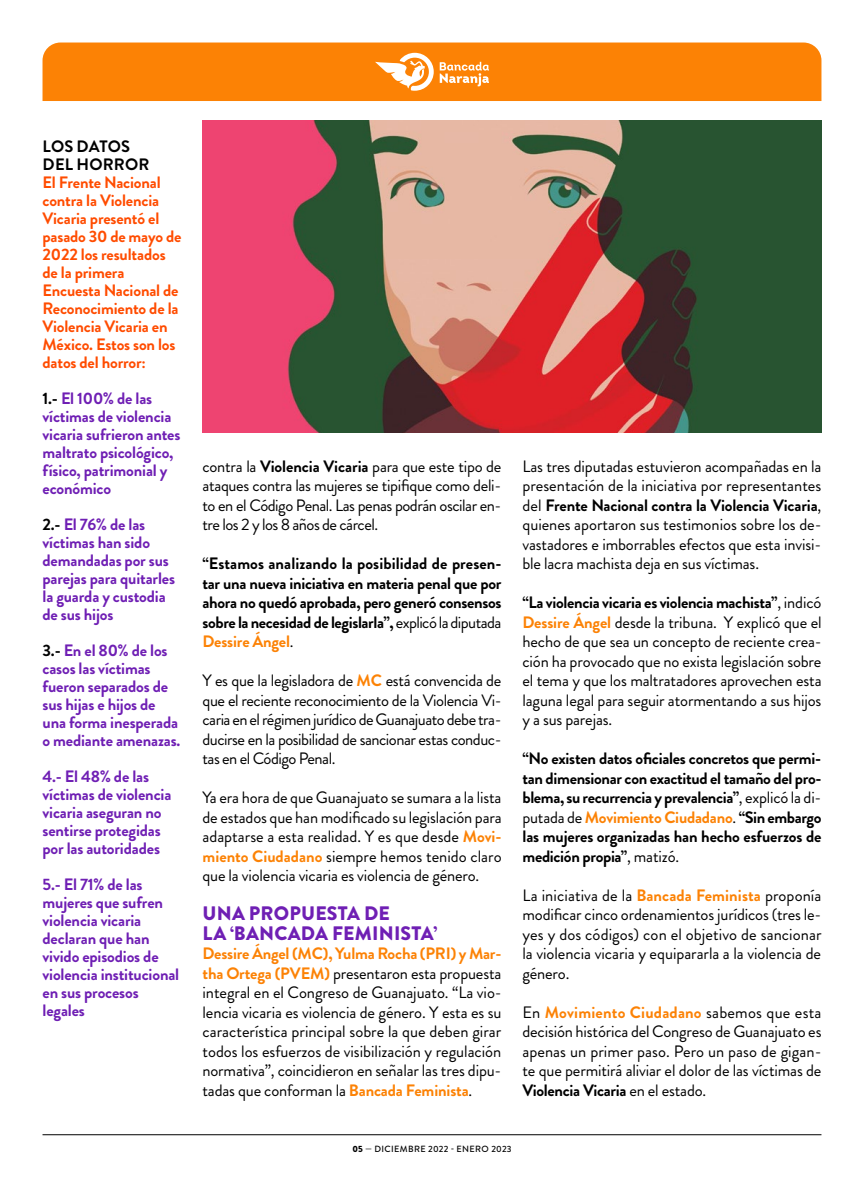
<style>
.page{position:relative;width:864px;height:1188px;background:#fff}
.page>*{position:absolute;margin:0;border:0;box-sizing:border-box;transform-origin:0 0}
.t1{font:900 19.5px/19.5px "Brandon Grotesque";letter-spacing:.01em;color:#6f1fb4}
.t2{font:16.5px/19.5px "Brandon Grotesque";letter-spacing:-.01em;color:#000;text-align:justify}
.t3{font:700 16.5px/18px "Brandon Grotesque";letter-spacing:-.01em;color:#6f1fb4}
.t4{font:700 16.5px/19.5px "Brandon Grotesque";letter-spacing:-.015em;color:#000;text-align:justify}
.t5{font:700 16.5px/18px "Brandon Grotesque";letter-spacing:-.01em;color:#ff4c00}
.t6{font:700 16.5px/18px "Brandon Grotesque";letter-spacing:.01em;color:#000}
.t7{font:500 9px "Brandon Grotesque";letter-spacing:.04em;color:#000}
.s1{color:#000}
.s2{font-weight:700}
.s3{font-weight:400}
.s4{color:#fc8205}
.s5{font-weight:700;color:#fc8205}
.s6{font-weight:900}
</style>
<div class="page">
<hr style="left:43px;top:1134px;width:778px;height:1px;background:#000">
<div style="left:43px;top:43px;width:778px;height:58px;background:#fc8205"></div>
<svg style="left:375px;top:53px;width:59px;height:38px"></svg>
<svg style="left:440px;top:62px;width:49px;height:25px"></svg>
<img style="left:203px;top:121px;width:618px;height:312px">
<p class="t6" style="left:43px;top:137px;width:108px">LOS DATOS<br>DEL HORROR</p>
<p class="t5" style="left:43px;top:173px;width:140px">El Frente Nacional contra la Violencia<br>Vicaria presentó el pasado 30 de mayo de<br>2022 los resultados de la primera<br>Encuesta Nacional de<br>Reconocimiento de la<br>Violencia Vicaria en<br>México. Estos son los datos del horror:</p>
<p class="t3" style="left:43px;top:389px;width:139px"><span class="s1">1.-</span> El 100% de las víctimas de violencia vicaria sufrieron antes maltrato psicológico, físico, patrimonial y económico</p>
<p class="t3" style="left:43px;top:515px;width:134px"><span class="s1">2.-</span> El 76% de las víctimas han sido demandadas por sus parejas para quitarles la guarda y custodia de sus hijos</p>
<p class="t3" style="left:43px;top:641px;width:139px"><span class="s1">3.-</span> En el 80% de los casos las víctimas fueron separados de sus hijas e hijos de una forma inesperada o mediante amenazas.</p>
<p class="t3" style="left:43px;top:767px;width:130px">4.- El 48% de las víctimas de violencia vicaria aseguran no sentirse protegidas por las autoridades</p>
<p class="t3" style="left:43px;top:875px;width:138px">5.- El 71% de las mujeres que sufren violencia vicaria declaran que han vivido episodios de violencia institucional en sus procesos legales</p>
<p class="t2" style="left:203px;top:456px;width:300px">contra la <span class="s2">Violencia Vicaria</span> para que este tipo de ataques contra las mujeres se tipifique como deli&shy;to en el Código Penal. Las penas podrán oscilar en&shy;tre los 2 y los 8 años de cárcel.</p>
<p class="t4" style="left:203px;top:554px;width:301px">“Estamos analizando la posibilidad de presen&shy;tar una nueva iniciativa en materia penal que por ahora no quedó aprobada, pero generó consensos sobre la necesidad de legislarla”, <span class="s3">explicó la diputada </span><span class="s4">Dessire Ángel</span><span class="s3">.</span></p>
<p class="t2" style="left:203px;top:671px;width:301px">Y es que la legisladora de <span class="s5">MC</span> está convencida de que el reciente reconocimiento de la Violencia Vi&shy;caria en el régimen jurídico de Guanajuato debe tra&shy;ducirse en la posibilidad de sancionar estas conduc&shy;tas en el Código Penal.</p>
<p class="t2" style="left:203px;top:788px;width:301px">Ya era hora de que Guanajuato se sumara a la lista de estados que han modificado su legislación para adaptarse a esta realidad. Y es que desde <span class="s5">Movi&shy;miento Ciudadano</span> siempre hemos tenido claro que la violencia vicaria es violencia de género.</p>
<p class="t1" style="left:203px;top:904px;width:236px">UNA PROPUESTA DE<br>LA ‘BANCADA FEMINISTA’</p>
<p class="t2" style="left:203px;top:944px;width:301px"><span class="s5">Dessire Ángel (MC), Yulma Rocha (PRI) y Mar&shy;tha Ortega (PVEM)</span> presentaron esta propuesta integral en el Congreso de Guanajuato. “La vio&shy;lencia vicaria es violencia de género. Y esta es su característica principal sobre la que deben girar todos los esfuerzos de visibilización y regulación normativa”, coincidieron en señalar las tres dipu&shy;tadas que conforman la <span class="s5">Bancada Feminista</span>.</p>
<p class="t2" style="left:522px;top:456px;width:301px">Las tres diputadas estuvieron acompañadas en la presentación de la iniciativa por representantes del <span class="s2">Frente Nacional contra la Violencia Vicaria</span>, quienes aportaron sus testimonios sobre los de&shy;vastadores e imborrables efectos que esta invisi&shy;ble lacra machista deja en sus víctimas.</p>
<p class="t2" style="left:522px;top:593px;width:301px"><span class="s2">“La violencia vicaria es violencia machista”</span>, indicó <span class="s5">Dessire Ángel</span> desde la tribuna. Y explicó que el hecho de que sea un concepto de reciente crea&shy;ción ha provocado que no exista legislación sobre el tema y que los maltratadores aprovechen esta laguna legal para seguir atormentando a sus hijos y a sus parejas.</p>
<p class="t4" style="left:522px;top:749px;width:300px">“No existen datos oficiales concretos que permi&shy;tan dimensionar con exactitud el tamaño del pro&shy;blema, su recurrencia y prevalencia”<span class="s3">, explicó la di&shy;putada de</span> <span class="s4">Movimiento Ciudadano</span><span class="s3">.</span> “Sin embargo las mujeres organizadas han hecho esfuerzos de medición propia”<span class="s3">, matizó.</span></p>
<p class="t2" style="left:522px;top:885px;width:301px">La iniciativa de la <span class="s5">Bancada Feminista</span> proponía modificar cinco ordenamientos jurídicos (tres le&shy;yes y dos códigos) con el objetivo de sancionar la violencia vicaria y equipararla a la violencia de género.</p>
<p class="t2" style="left:522px;top:1002px;width:301px">En <span class="s5">Movimiento Ciudadano</span> sabemos que esta decisión histórica del Congreso de Guanajuato es apenas un primer paso. Pero un paso de gigan&shy;te que permitirá aliviar el dolor de las víctimas de <span class="s2">Violencia Vicaria</span> en el estado.</p>
<p class="t7" style="left:352px;top:1142px;width:161px"><span class="s6">05</span> — DICIEMBRE 2022 - ENERO 2023</p>
</div>
